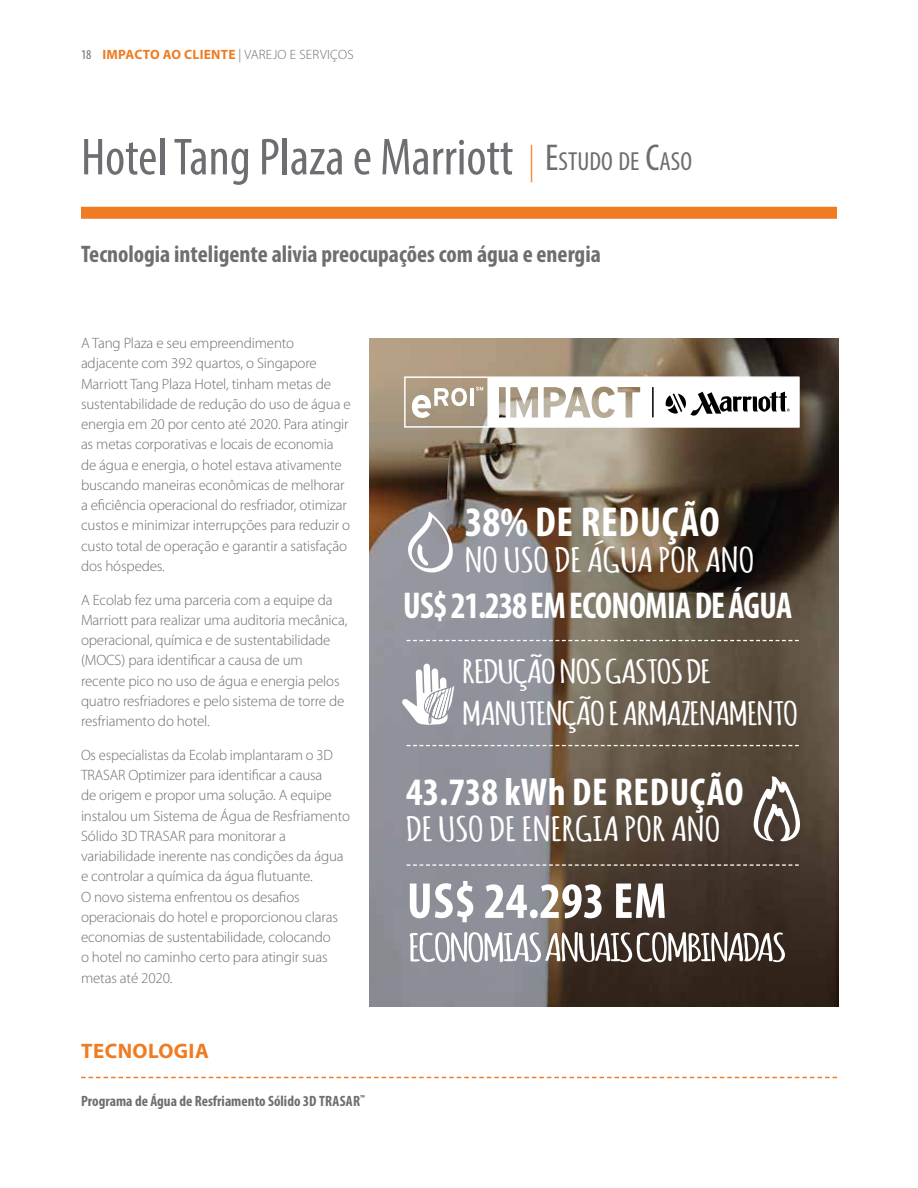
<style>
.page{position:relative;width:918px;height:1188px;background:#fff}
.page>*{position:absolute;margin:0;border:0;box-sizing:border-box;transform-origin:0 0}
.t1{font:condensed 52.5px "Myriad Pro";color:#6d6e71}
.t2{font:700 condensed 51px "Myriad Pro";color:#fff}
.t3{font:700 condensed 42px "Myriad Pro";letter-spacing:.02em;color:#fff}
.t4{font:700 condensed 39px "Myriad Pro";letter-spacing:.015em;color:#fff}
.t5{font:700 condensed 37.5px "Myriad Pro";letter-spacing:-.02em;color:#fff;scale:.94 1}
.t6{font:700 37.5px "Amatic";letter-spacing:-.04em;color:#fff;scale:1.49 1}
.t7{font:700 33px "Amatic";color:#fff;scale:1.5 1}
.t8{font:700 31.5px/42.6px "Amatic";letter-spacing:-.02em;color:#fff;scale:1.5 1}
.t9{font:700 condensed 24px "Myriad Pro";color:#6d6e71}
.t10{font:700 21px "Myriad Pro";letter-spacing:.02em;color:#ef7c22}
.t11{font:300 15px/20.2px "Myriad Pro";letter-spacing:-.01em;color:#6d6e71}
.t12{font:700 condensed 15px "Myriad Pro";color:#6d6e71}
.t13{font:700 13.5px "Myriad Pro";letter-spacing:.02em;color:#ef7c22}
.s1{font-weight:400;font-stretch:condensed;color:#6d6e71}
.s2{font-weight:300;color:#6d6e71}
.s3{font-size:37.5px;color:#ef7c22}
.s4{font-size:37.5px}
.s5{font-size:26.25px}
</style>
<div class="page">
<div style="left:81px;top:207px;width:756px;height:12px;background:#ef7c22"></div>
<svg style="left:81px;top:1077px;width:756px;height:1px"></svg>
<img style="left:369px;top:338px;width:469px;height:669px">
<svg style="left:407px;top:640px;width:392px;height:1px"></svg>
<svg style="left:754px;top:776px;width:46px;height:65px"></svg>
<svg style="left:408px;top:512px;width:47px;height:64px"></svg>
<svg style="left:402px;top:664px;width:52px;height:61px"></svg>
<div style="left:404px;top:376px;width:395px;height:52px;border:1px solid #fff"></div>
<svg style="left:412px;top:388px;width:55px;height:30px"></svg>
<hr style="left:471px;top:388px;width:3px;height:18px;background:#fff">
<svg style="left:407px;top:745px;width:392px;height:1px"></svg>
<svg style="left:476px;top:377px;width:324px;height:50px"></svg>
<hr style="left:652px;top:387px;width:2px;height:30px;background:#000">
<svg style="left:407px;top:864px;width:392px;height:2px"></svg>
<p class="t13" style="left:81px;top:46px;width:274px"><span class="s1">18</span> IMPACTO AO CLIENTE <span class="s2">| VAREJO E SERVIÇOS</span></p>
<h1 class="t1" style="left:81px;top:125px;width:613px">Hotel Tang Plaza e Marriott <span class="s3">|</span> <span class="s4">E</span><span class="s5">STUDO DE</span> <span class="s4">C</span><span class="s5">ASO</span></h1>
<h3 class="t9" style="left:81px;top:239px;width:521px">Tecnologia inteligente alivia preocupações com água e energia</h3>
<p class="t11" style="left:81px;top:333px;width:271px">A Tang Plaza e seu empreendimento adjacente com 392 quartos, o Singapore Marriott Tang Plaza Hotel, tinham metas de sustentabilidade de redução do uso de água e energia em 20 por cento até 2020. Para atingir as metas corporativas e locais de economia de água e energia, o hotel estava ativamente buscando maneiras econômicas de melhorar a eficiência operacional do resfriador, otimizar custos e minimizar interrupções para reduzir o custo total de operação e garantir a satisfação dos hóspedes.</p>
<p class="t11" style="left:81px;top:590px;width:268px">A Ecolab fez uma parceria com a equipe da Marriott para realizar uma auditoria mecânica, operacional, química e de sustentabilidade (MOCS) para identificar a causa de um recente pico no uso de água e energia pelos quatro resfriadores e pelo sistema de torre de resfriamento do hotel.</p>
<p class="t11" style="left:81px;top:745px;width:271px">Os especialistas da Ecolab implantaram o 3D TRASAR Optimizer para identificar a causa<br>de origem e propor uma solução. A equipe instalou um Sistema de Água de Resfriamento Sólido 3D TRASAR para monitorar a variabilidade inerente nas condições da água e controlar a química da água flutuante.<br>O novo sistema enfrentou os desafios operacionais do hotel e proporcionou claras economias de sustentabilidade, colocando<br>o hotel no caminho certo para atingir suas metas até 2020.</p>
<h3 class="t10" style="left:81px;top:1037px;width:129px">TECNOLOGIA</h3>
<p class="t12" style="left:81px;top:1092px;width:286px">Programa de Água de Resfriamento Sólido 3D TRASAR<sup>™</sup></p>
<h3 class="t3" style="left:465px;top:496px;width:256px">38% DE REDUÇÃO</h3>
<h3 class="t7" style="left:465px;top:536px;width:195px">NO USO DE ÁGUA POR ANO</h3>
<h3 class="t5" style="left:403px;top:582px;width:415px">US$ 21.238 EM ECONOMIA DE ÁGUA</h3>
<h3 class="t8" style="left:462px;top:648px;width:225px">REDUÇÃO NOS GASTOS DE<br>MANUTENÇÃO E ARMAZENAMENTO</h3>
<h3 class="t4" style="left:406px;top:768px;width:339px">43.738 kWh DE REDUÇÃO</h3>
<h3 class="t7" style="left:406px;top:805px;width:211px">DE USO DE ENERGIA POR ANO</h3>
<h2 class="t2" style="left:407px;top:869px;width:261px">US$ 24.293 EM</h2>
<h3 class="t6" style="left:408px;top:921px;width:255px">ECONOMIAS ANUAIS COMBINADAS</h3>
</div>
